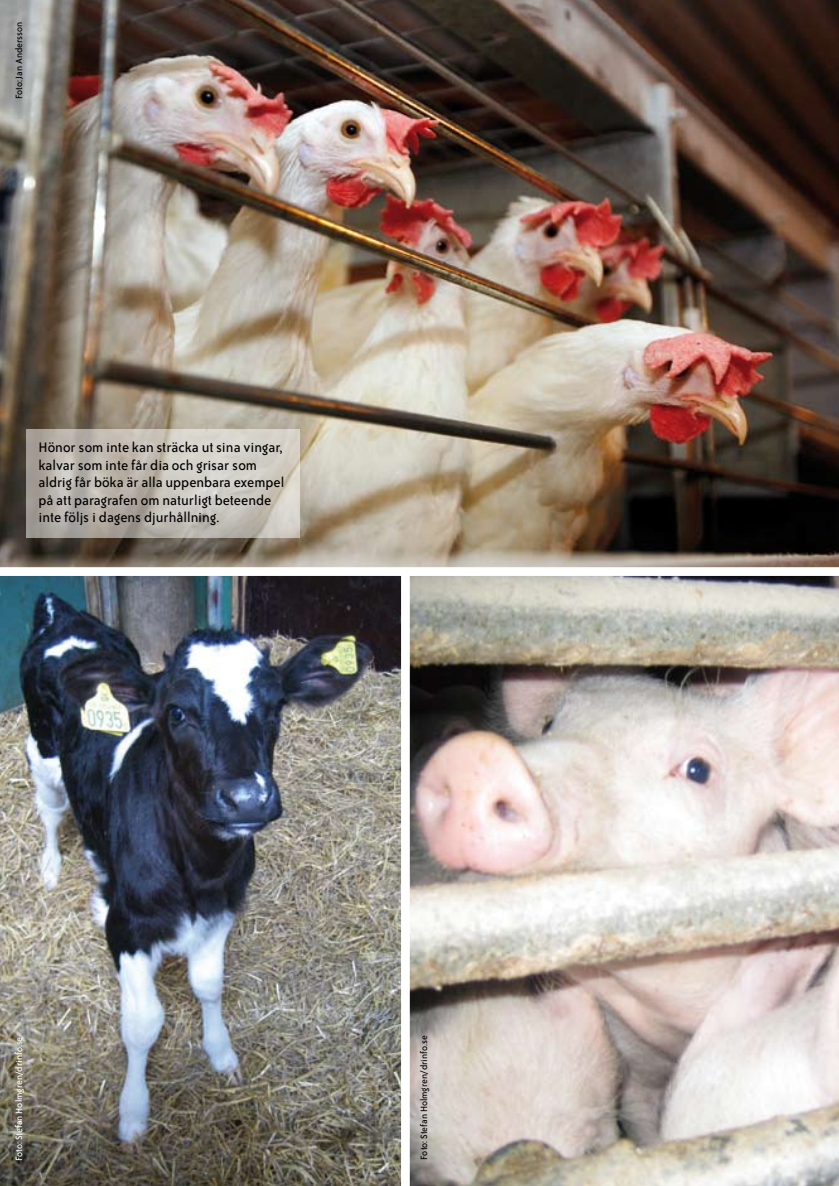
<style>
.page{position:relative;width:839px;height:1186px;background:#fff}
.page>*{position:absolute;margin:0;border:0;box-sizing:border-box;transform-origin:0 0}
.t1{font:15.75px/17.5px "Bailey Sans ITC";color:#000}
.t2{font:10.5px "Bailey Sans ITC";color:#000}
.t3{font:10.5px "Bailey Sans ITC";color:#fff}
</style>
<div class="page">
<img style="left:410px;top:576px;width:428px;height:610px">
<img style="left:0;top:0;width:838px;height:567px">
<img style="left:0;top:576px;width:401px;height:610px">
<svg style="left:26px;top:429px;width:273px;height:108px;background:#c0bbb3"></svg>
<p class="t2" style="left:13px;top:99px;width:79px;rotate:-90deg">Foto: Jan Andersson</p>
<p class="t1" style="left:38px;top:438px;width:247px">Hönor som inte kan sträcka ut sina vingar, kalvar som inte får dia och grisar som aldrig får böka är alla uppenbara exempel på att paragrafen om naturligt beteende inte följs i dagens djurhållning.</p>
<p class="t3" style="left:13px;top:1161px;width:126px;rotate:-90deg">Foto: Stefan Holmgren/drinfo.se</p>
<p class="t2" style="left:417px;top:1159px;width:126px;rotate:-90deg">Foto: Stefan Holmgren/drinfo.se</p>
</div>
